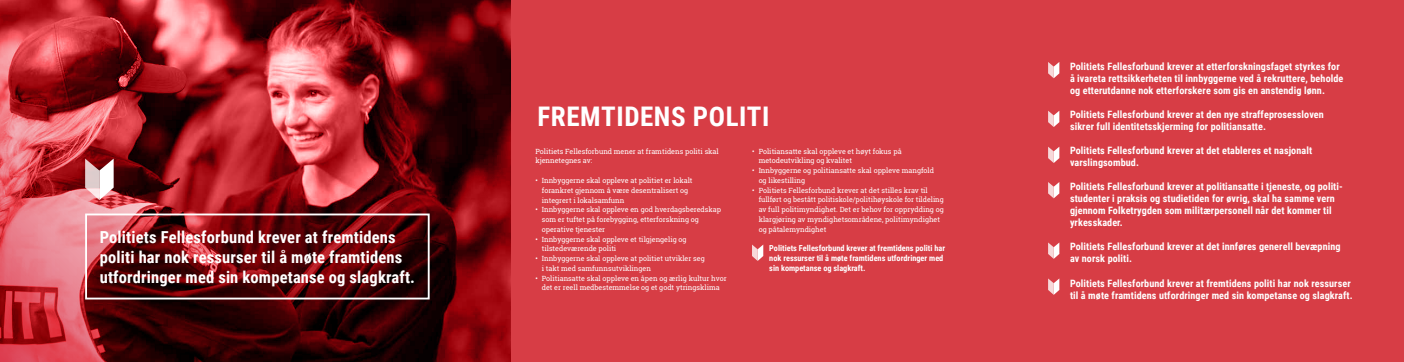
<style>
.page{position:relative;width:1404px;height:362px;background:#fff}
.page>*{position:absolute;margin:0;border:0;box-sizing:border-box;transform-origin:0 0}
.t1{font:700 27px "Roboto Condensed";letter-spacing:.02em;color:#fff}
.t2{font:700 16.5px/19.8px "Roboto Condensed";letter-spacing:.01em;color:#fff}
.t3{font:700 10.12px/12px "Roboto Condensed";letter-spacing:.01em;color:#fff}
.t4{font:700 8.25px/9.8px "Roboto Condensed";color:#fff}
.t5{font:7.12px/9.8px "Roboto Slab";color:#fff}
</style>
<div class="page">
<div style="left:0;top:0;width:1403px;height:361px;background:#d73d45"></div>
<img style="left:375px;top:0;width:135px;height:361px">
<svg style="left:0;top:0;width:375px;height:361px;background:#9f3137"></svg>
<svg style="left:85px;top:158px;width:29px;height:42px"></svg>
<svg style="left:84px;top:212px;width:346px;height:88px;background:#6a181c"></svg>
<svg style="left:752px;top:244px;width:11px;height:17px"></svg>
<svg style="left:1048px;top:62px;width:11px;height:16px"></svg>
<svg style="left:1048px;top:111px;width:11px;height:16px"></svg>
<svg style="left:1048px;top:147px;width:11px;height:16px"></svg>
<svg style="left:1048px;top:182px;width:11px;height:16px"></svg>
<svg style="left:1048px;top:242px;width:11px;height:16px"></svg>
<svg style="left:1048px;top:278px;width:11px;height:16px"></svg>
<h2 class="t2" style="left:100px;top:226px;width:317px">Politiets Fellesforbund krever at fremtidens politi har nok ressurser til å møte framtidens utfordringer med sin kompetanse og slagkraft.</h2>
<h1 class="t1" style="left:537px;top:98px;width:233px">FREMTIDENS POLITI</h1>
<p class="t5" style="left:535px;top:146px;width:185px">Politiets Fellesforbund mener at framtidens politi skal kjennetegnes av:</p>
<p class="t5" style="left:542px;top:175px;width:152px;text-indent:-6px">• Innbyggerne skal oppleve at politiet er lokalt forankret gjennom å være desentralisert og integrert i lokalsamfunn</p>
<p class="t5" style="left:542px;top:204px;width:181px;text-indent:-6px">• Innbyggerne skal oppleve en god hverdagsberedskap som er tuftet på forebygging, etterforskning og operative tjenester</p>
<p class="t5" style="left:542px;top:234px;width:146px;text-indent:-6px">• Innbyggerne skal oppleve et tilgjengelig og tilstedeværende politi</p>
<p class="t5" style="left:542px;top:253px;width:164px;text-indent:-6px">• Innbyggerne skal oppleve at politiet utvikler seg i takt med samfunnsutviklingen</p>
<p class="t5" style="left:535px;top:273px;width:193px;text-align:center">• Politiansatte skal oppleve en åpen og ærlig kultur hvor det er reell medbestemmelse og et godt ytringsklima</p>
<p class="t5" style="left:758px;top:146px;width:144px;text-indent:-6px">• Politiansatte skal oppleve et høyt fokus på metodeutvikling og kvalitet</p>
<p class="t5" style="left:758px;top:165px;width:177px;text-indent:-6px">• Innbyggerne og politiansatte skal oppleve mangfold og likestilling</p>
<p class="t5" style="left:758px;top:185px;width:187px;text-indent:-6px">• Politiets Fellesforbund krever at det stilles krav til fullført og bestått politiskole/politihøyskole for tildeling av full politimyndighet. Det er behov for opprydding og klargjøring av myndighetsområdene, politimyndighet og påtalemyndighet</p>
<p class="t4" style="left:769px;top:243px;width:177px">Politiets Fellesforbund krever at fremtidens politi har nok ressurser til å møte framtidens utfordringer med sin kompetanse og slagkraft.</p>
<h3 class="t3" style="left:1069px;top:60px;width:275px">Politiets Fellesforbund krever at etterforskningsfaget styrkes for å ivareta rettsikkerheten til innbyggerne ved å rekruttere, beholde og etterutdanne nok etterforskere som gis en anstendig lønn.</h3>
<h3 class="t3" style="left:1069px;top:108px;width:255px">Politiets Fellesforbund krever at den nye straffeprosessloven sikrer full identitetsskjerming for politiansatte.</h3>
<h3 class="t3" style="left:1069px;top:144px;width:244px">Politiets Fellesforbund krever at det etableres et nasjonalt varslingsombud.</h3>
<h3 class="t3" style="left:1069px;top:180px;width:273px">Politiets Fellesforbund krever at politiansatte i tjeneste, og politi&shy;studenter i praksis og studietiden for øvrig, skal ha samme vern gjennom Folketrygden som militærpersonell når det kommer til yrkesskader.</h3>
<h3 class="t3" style="left:1069px;top:240px;width:272px">Politiets Fellesforbund krever at det innføres generell bevæpning av norsk politi.</h3>
<h3 class="t3" style="left:1069px;top:276px;width:284px">Politiets Fellesforbund krever at fremtidens politi har nok ressurser til å møte framtidens utfordringer med sin kompetanse og slagkraft.</h3>
</div>
